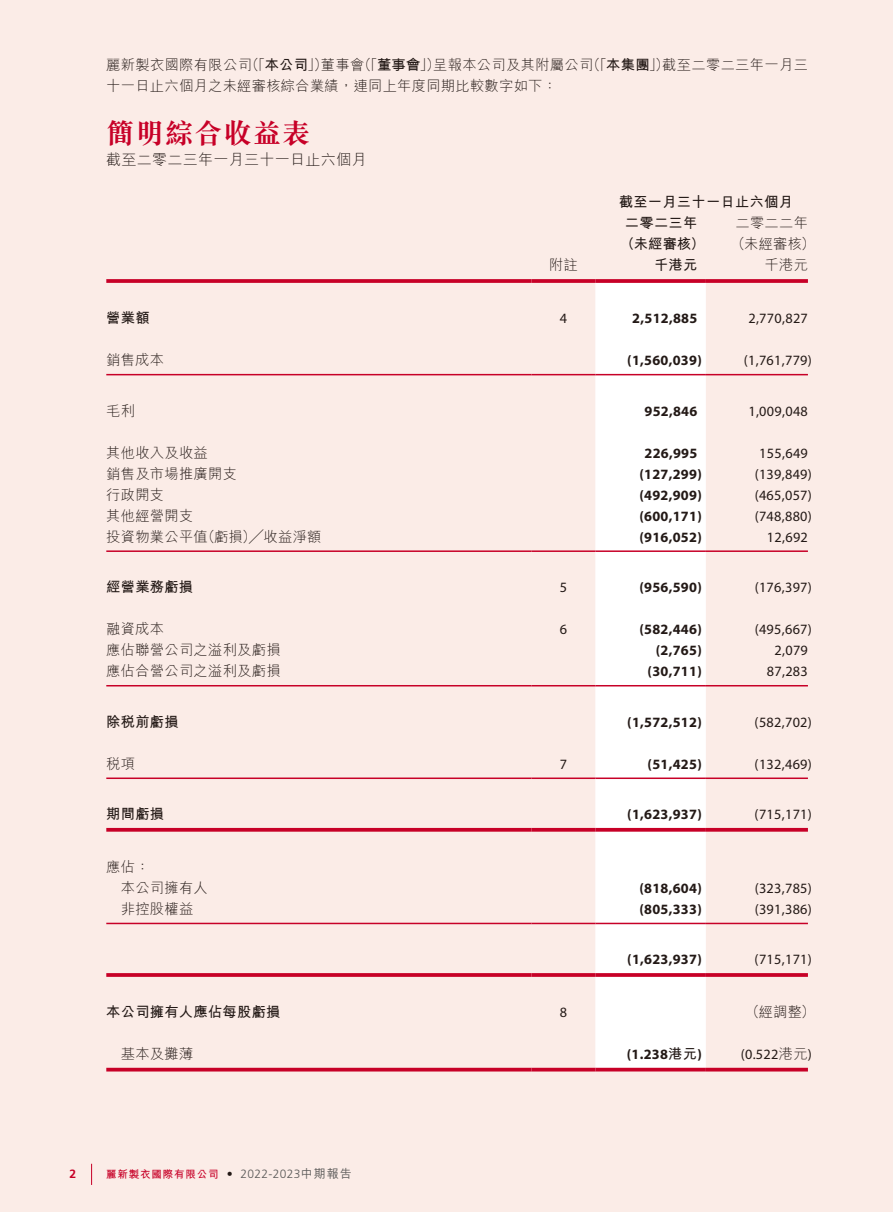
<style>
.page{position:relative;width:893px;height:1212px;background:#fbece7}
.page>*{position:absolute;margin:0;border:0;box-sizing:border-box;transform-origin:0 0}
.t1{font:700 28.5px "M Sung HK";letter-spacing:.025em;color:#c70027}
.t2{font:300 15px "M Hei HK";letter-spacing:.02em;color:#231916}
.t3{font:300 14.25px/21px "M Hei HK";letter-spacing:.02em;color:#231916}
.t4{font:700 14.25px "Myriad Pro";letter-spacing:.02em;color:#231916}
.t5{font:14.25px "Myriad Pro";letter-spacing:.02em;color:#231916}
.t6{font:700 14.25px/21px "M Hei HK";letter-spacing:.02em;color:#231916}
.t7{font:700 12px "Frutiger LT Std";color:#c70027}
.t8{font:700 10.5px "M Hei HK";letter-spacing:.08em;color:#c70027}
.s1{font-weight:700}
.s2{font-family:"M Hei HK"}
.s3{font-family:"M Hei HK";font-weight:300}
.s4{font-family:"Frutiger LT Std";font-weight:300;font-size:12px;color:#231916}
.s5{font-family:"Frutiger LT Std";font-weight:300;font-size:12px;color:#595857}
.s6{font-weight:500;font-size:12px;color:#595857}
</style>
<div class="page">
<svg style="left:91px;top:1164px;width:1px;height:21px"></svg>
<div style="left:595px;top:283px;width:111px;height:785px;background:#fff"></div>
<svg style="left:106px;top:279px;width:425px;height:4px;background:#ca0e32"></svg>
<svg style="left:531px;top:279px;width:64px;height:4px"></svg>
<svg style="left:595px;top:279px;width:111px;height:4px"></svg>
<svg style="left:706px;top:279px;width:102px;height:4px"></svg>
<hr style="left:106px;top:374px;width:425px;height:1px;background:#c70027">
<hr style="left:531px;top:374px;width:64px;height:1px;background:#c70027">
<hr style="left:595px;top:374px;width:111px;height:1px;background:#c70027">
<hr style="left:706px;top:374px;width:102px;height:1px;background:#c70027">
<hr style="left:106px;top:550px;width:425px;height:2px;background:#c70027">
<hr style="left:531px;top:550px;width:64px;height:2px;background:#c70027">
<hr style="left:595px;top:550px;width:111px;height:2px;background:#c70027">
<hr style="left:706px;top:550px;width:102px;height:2px;background:#c70027">
<hr style="left:106px;top:685px;width:425px;height:1px;background:#c70027">
<hr style="left:531px;top:685px;width:64px;height:1px;background:#c70027">
<hr style="left:595px;top:685px;width:111px;height:1px;background:#c70027">
<hr style="left:706px;top:685px;width:102px;height:1px;background:#c70027">
<hr style="left:106px;top:777px;width:425px;height:2px;background:#c70027">
<hr style="left:531px;top:777px;width:64px;height:2px;background:#c70027">
<hr style="left:595px;top:777px;width:111px;height:2px;background:#c70027">
<hr style="left:706px;top:777px;width:102px;height:2px;background:#c70027">
<svg style="left:106px;top:828px;width:425px;height:4px;background:#cb1236"></svg>
<svg style="left:531px;top:828px;width:64px;height:4px"></svg>
<svg style="left:595px;top:828px;width:111px;height:4px"></svg>
<svg style="left:706px;top:828px;width:102px;height:4px"></svg>
<hr style="left:106px;top:923px;width:425px;height:1px;background:#c70027">
<hr style="left:531px;top:923px;width:64px;height:1px;background:#c70027">
<hr style="left:595px;top:923px;width:111px;height:1px;background:#c70027">
<hr style="left:706px;top:923px;width:102px;height:1px;background:#c70027">
<svg style="left:106px;top:973px;width:425px;height:4px;background:#c90e32"></svg>
<svg style="left:531px;top:973px;width:64px;height:4px"></svg>
<svg style="left:595px;top:973px;width:111px;height:4px"></svg>
<svg style="left:706px;top:973px;width:102px;height:4px"></svg>
<hr style="left:106px;top:1068px;width:425px;height:3px;background:#c70027">
<hr style="left:531px;top:1068px;width:64px;height:3px;background:#c70027">
<hr style="left:595px;top:1068px;width:111px;height:3px;background:#c70027">
<hr style="left:706px;top:1068px;width:102px;height:3px;background:#c70027">
<p class="t3" style="left:106px;top:54px;width:703px">麗新製衣國際有限公司（「<span class="s1">本公司</span>」）董事會（「<span class="s1">董事會</span>」）呈報本公司及其附屬公司（「<span class="s1">本集團</span>」）截至二零二三年一月三十一日止六個月之未經審核綜合業績，連同上年度同期比較數字如下：</p>
<h1 class="t1" style="left:106px;top:119px;width:206px">簡明綜合收益表</h1>
<p class="t2" style="left:106px;top:152px;width:262px">截至二零二三年一月三十一日止六個月</p>
<p class="t6" style="left:625px;top:190px;width:169px;text-indent:-6px">截至一月三十一日止六個月二零二三年</p>
<p class="t3" style="left:735px;top:212px;width:74px">二零二二年</p>
<p class="t6" style="left:620px;top:232px;width:86px">（未經審核）</p>
<p class="t3" style="left:731px;top:233px;width:86px">（未經審核）</p>
<p class="t3" style="left:549px;top:254px;width:30px">附註</p>
<p class="t6" style="left:654px;top:253px;width:45px">千港元</p>
<p class="t3" style="left:765px;top:254px;width:45px">千港元</p>
<p class="t6" style="left:106px;top:306px;width:45px">營業額</p>
<p class="t5" style="left:560px;top:309px;width:9px">4</p>
<p class="t4" style="left:632px;top:309px;width:67px">2,512,885</p>
<p class="t5" style="left:748px;top:309px;width:61px">2,770,827</p>
<p class="t3" style="left:106px;top:349px;width:59px">銷售成本</p>
<p class="t4" style="left:627px;top:351px;width:76px">(1,560,039)</p>
<p class="t5" style="left:744px;top:351px;width:70px">(1,761,779)</p>
<p class="t3" style="left:106px;top:400px;width:30px">毛利</p>
<p class="t4" style="left:644px;top:401px;width:54px">952,846</p>
<p class="t5" style="left:748px;top:402px;width:61px">1,009,048</p>
<p class="t3" style="left:106px;top:442px;width:103px">其他收入及收益</p>
<p class="t4" style="left:644px;top:443px;width:54px">226,995</p>
<p class="t5" style="left:759px;top:444px;width:50px">155,649</p>
<p class="t3" style="left:106px;top:463px;width:132px">銷售及市場推廣開支</p>
<p class="t4" style="left:639px;top:464px;width:64px">(127,299)</p>
<p class="t5" style="left:755px;top:465px;width:59px">(139,849)</p>
<p class="t3" style="left:106px;top:484px;width:59px">行政開支</p>
<p class="t4" style="left:639px;top:485px;width:64px">(492,909)</p>
<p class="t5" style="left:755px;top:486px;width:59px">(465,057)</p>
<p class="t3" style="left:106px;top:505px;width:88px">其他經營開支</p>
<p class="t4" style="left:639px;top:506px;width:64px">(600,171)</p>
<p class="t5" style="left:755px;top:507px;width:59px">(748,880)</p>
<p class="t3" style="left:106px;top:526px;width:217px">投資物業公平值（虧損）╱收益淨額</p>
<p class="t4" style="left:639px;top:527px;width:64px">(916,052)</p>
<p class="t5" style="left:767px;top:528px;width:42px">12,692</p>
<p class="t6" style="left:106px;top:575px;width:88px">經營業務虧損</p>
<p class="t5" style="left:560px;top:578px;width:9px">5</p>
<p class="t4" style="left:639px;top:578px;width:64px">(956,590)</p>
<p class="t5" style="left:755px;top:578px;width:59px">(176,397)</p>
<p class="t3" style="left:106px;top:618px;width:59px">融資成本</p>
<p class="t5" style="left:560px;top:620px;width:9px">6</p>
<p class="t4" style="left:639px;top:620px;width:64px">(582,446)</p>
<p class="t5" style="left:755px;top:620px;width:59px">(495,667)</p>
<p class="t3" style="left:106px;top:639px;width:176px">應佔聯營公司之溢利及虧損</p>
<p class="t4" style="left:656px;top:641px;width:47px">(2,765)</p>
<p class="t5" style="left:774px;top:641px;width:35px">2,079</p>
<p class="t3" style="left:106px;top:660px;width:176px">應佔合營公司之溢利及虧損</p>
<p class="t4" style="left:648px;top:662px;width:56px">(30,711)</p>
<p class="t5" style="left:767px;top:662px;width:42px">87,283</p>
<p class="t6" style="left:106px;top:710px;width:74px">除稅前虧損</p>
<p class="t4" style="left:627px;top:712px;width:76px">(1,572,512)</p>
<p class="t5" style="left:755px;top:713px;width:59px">(582,702)</p>
<p class="t3" style="left:106px;top:753px;width:30px">稅項</p>
<p class="t5" style="left:560px;top:755px;width:9px">7</p>
<p class="t4" style="left:648px;top:754px;width:56px">(51,425)</p>
<p class="t5" style="left:755px;top:755px;width:59px">(132,469)</p>
<p class="t6" style="left:106px;top:802px;width:59px">期間虧損</p>
<p class="t4" style="left:627px;top:805px;width:76px">(1,623,937)</p>
<p class="t5" style="left:755px;top:806px;width:59px">(715,171)</p>
<p class="t3" style="left:121px;top:856px;width:88px;text-indent:-15px">應佔：<br>本公司擁有人</p>
<p class="t4" style="left:639px;top:879px;width:64px">(818,604)</p>
<p class="t5" style="left:755px;top:879px;width:59px">(323,785)</p>
<p class="t3" style="left:121px;top:898px;width:74px">非控股權益</p>
<p class="t4" style="left:639px;top:900px;width:64px">(805,333)</p>
<p class="t5" style="left:755px;top:900px;width:59px">(391,386)</p>
<p class="t4" style="left:627px;top:950px;width:76px">(1,623,937)</p>
<p class="t5" style="left:755px;top:951px;width:59px">(715,171)</p>
<p class="t6" style="left:106px;top:1000px;width:176px">本公司擁有人應佔每股虧損</p>
<p class="t5" style="left:560px;top:1003px;width:9px">8</p>
<p class="t3" style="left:746px;top:1001px;width:71px">（經調整）</p>
<p class="t3" style="left:121px;top:1043px;width:74px">基本及攤薄</p>
<p class="t4" style="left:627px;top:1045px;width:77px">(1.238<span class="s2">港元</span>)</p>
<p class="t5" style="left:741px;top:1045px;width:73px">(0.522<span class="s3">港元</span>)</p>
<p class="t7" style="left:70px;top:1167px;width:8px">2</p>
<p class="t8" style="left:106px;top:1166px;width:247px">麗新製衣國際有限公司 <span class="s4">•</span> <span class="s5">2022-2023</span><span class="s6">中期報告</span></p>
</div>
